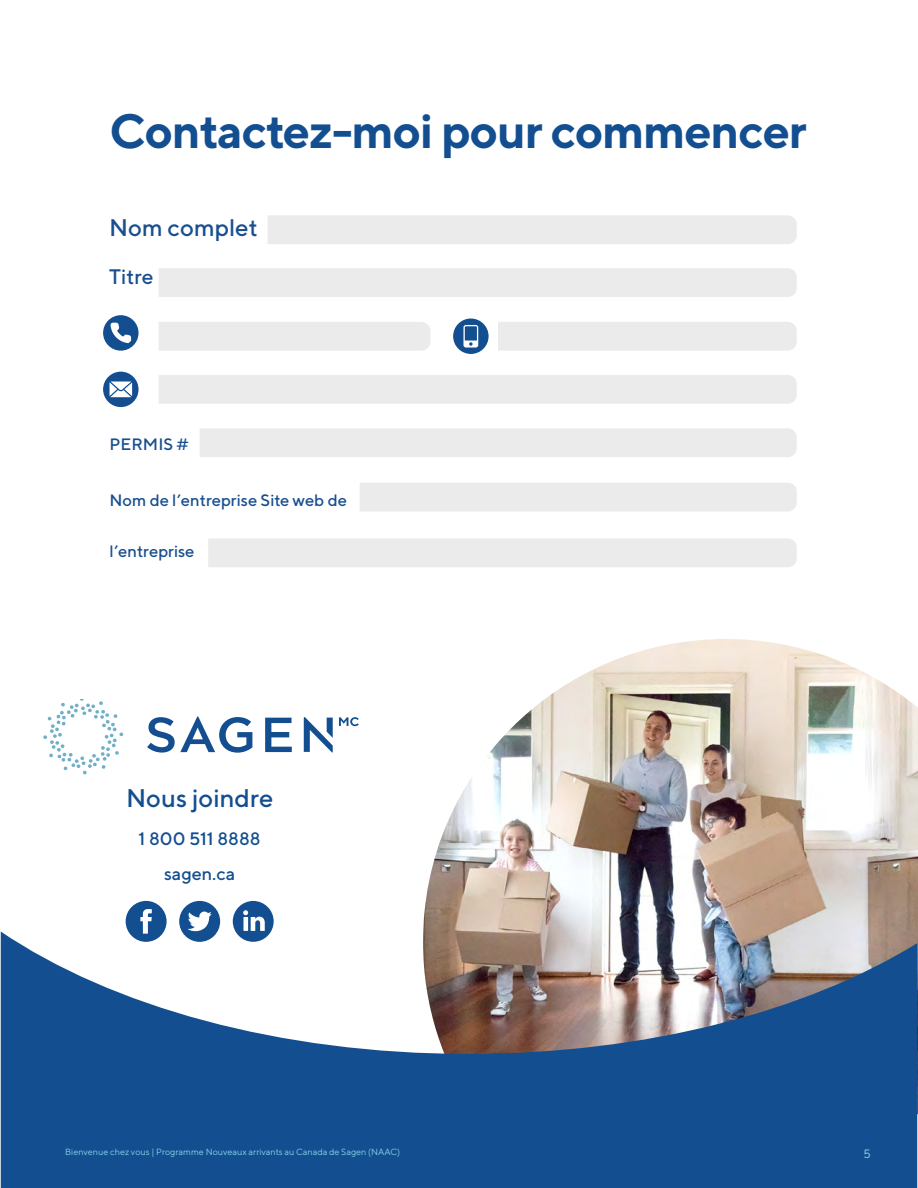
<style>
.page{position:relative;width:918px;height:1188px;background:#fff}
.page>*{position:absolute;margin:0;border:0;box-sizing:border-box;transform-origin:0 0}
.t1{font:700 48px "TT Norms";letter-spacing:-.02em;color:#134f90}
.t2{font:500 25.5px "TT Norms";color:#134f90}
.t3{font:500 24px "TT Norms";color:#194f90}
.t4{font:500 21px "TT Norms";color:#194f90}
.t5{font:500 18px/34.5px "TT Norms";color:#134f90;text-align:center}
.t6{font:500 16.5px "TT Norms";color:#194f90}
.t7{font:12px "TT Norms";color:#95d5e9}
.t8{font:9px "TT Norms";color:#85d1e6}
</style>
<div class="page">
<img style="left:423px;top:639px;width:495px;height:475px">
<svg style="left:43px;top:699px;width:80px;height:75px"></svg>
<svg style="left:304px;top:717px;width:29px;height:36px"></svg>
<svg style="left:147px;top:717px;width:105px;height:36px"></svg>
<svg style="left:265px;top:718px;width:27px;height:34px"></svg>
<svg style="left:339px;top:717px;width:20px;height:9px"></svg>
<svg style="left:1px;top:932px;width:916px;height:256px;fill:#134f90"></svg>
<div style="left:498px;top:322px;width:299px;height:29px;background:#ecebeb"></div>
<div style="left:159px;top:268px;width:638px;height:29px;background:#ecebeb"></div>
<div style="left:159px;top:322px;width:271px;height:29px;background:#ecebeb"></div>
<div style="left:159px;top:375px;width:638px;height:29px;background:#ecebeb"></div>
<div style="left:268px;top:215px;width:529px;height:29px;background:#ecebeb"></div>
<div style="left:208px;top:538px;width:589px;height:29px;background:#ecebeb"></div>
<div style="left:360px;top:483px;width:437px;height:28px;background:#ecebeb"></div>
<div style="left:200px;top:428px;width:597px;height:29px;background:#ecebeb"></div>
<svg style="left:103px;top:372px;width:36px;height:35px"></svg>
<div style="left:453px;top:319px;width:36px;height:35px;background:#134f90;border-radius:50%"></div>
<svg style="left:463px;top:325px;width:15px;height:23px"></svg>
<div style="left:103px;top:315px;width:36px;height:36px;background:#134f90;border-radius:50%"></div>
<svg style="left:111px;top:323px;width:20px;height:20px"></svg>
<svg style="left:110px;top:382px;width:22px;height:15px"></svg>
<div style="left:126px;top:901px;width:41px;height:41px;background:#134f90;border-radius:50%"></div>
<svg style="left:140px;top:909px;width:12px;height:25px"></svg>
<div style="left:179px;top:901px;width:41px;height:41px;background:#134f90;border-radius:50%"></div>
<svg style="left:188px;top:912px;width:24px;height:20px"></svg>
<div style="left:233px;top:901px;width:41px;height:41px;background:#134f90;border-radius:50%"></div>
<svg style="left:243px;top:910px;width:22px;height:21px"></svg>
<h1 class="t1" style="left:110px;top:101px;width:699px">Contactez-moi pour commencer</h1>
<h3 class="t3" style="left:109px;top:212px;width:150px">Nom complet</h3>
<h3 class="t4" style="left:109px;top:263px;width:46px">Titre</h3>
<h3 class="t6" style="left:110px;top:434px;width:81px">PERMIS #</h3>
<h3 class="t6" style="left:110px;top:490px;width:239px">Nom de l’entreprise Site web de</h3>
<h3 class="t6" style="left:110px;top:541px;width:87px">l’entreprise</h3>
<h2 class="t2" style="left:126px;top:782px;width:149px">Nous joindre</h2>
<h3 class="t5" style="left:139px;top:821px;width:124px">1 800 511 8888 sagen.ca</h3>
<p class="t8" style="left:65px;top:1146px;width:336px">Bienvenue chez vous | Programme Nouveaux arrivants au Canada de Sagen (NAAC)</p>
<h3 class="t7" style="left:863px;top:1146px;width:9px">5</h3>
</div>
